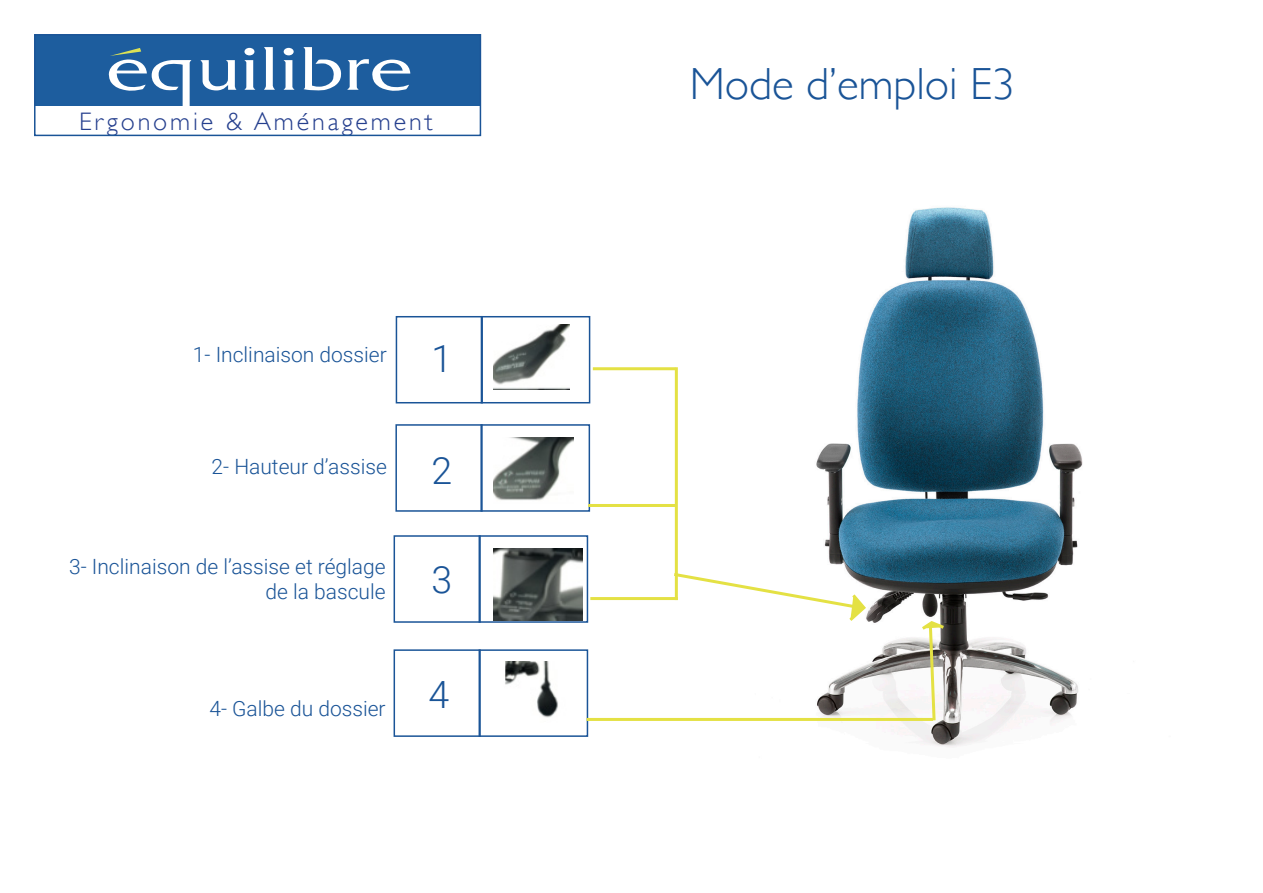
<style>
.page{position:relative;width:1263px;height:893px;background:#fff}
.page>*{position:absolute;margin:0;border:0;box-sizing:border-box;transform-origin:0 0}
.t1{font:300 45px "Gill Sans";color:#1a5497}
.t2{font:300 37.5px "Roboto";color:#1a5497}
.t3{font:300 25.2px "Gill Sans";letter-spacing:.11em;color:#253f8e}
.t4{font:300 21px/25.2px "Roboto";color:#1a5497;text-align:right}
</style>
<div class="page">
<img style="left:733px;top:207px;width:350px;height:540px">
<div style="left:394px;top:649px;width:87px;height:88px;border:2px solid #1a5497"></div>
<div style="left:478px;top:649px;width:110px;height:88px;border:2px solid #1a5497"></div>
<div style="left:35px;top:35px;width:445px;height:71px;background:#1d5d9e"></div>
<svg style="left:108px;top:48px;width:84px;height:58px"></svg>
<svg style="left:200px;top:60px;width:37px;height:30px"></svg>
<div style="left:244px;top:48px;width:10px;height:7px;background:#fff;border-radius:50%"></div>
<svg style="left:244px;top:60px;width:11px;height:30px"></svg>
<div style="left:284px;top:48px;width:10px;height:7px;background:#fff;border-radius:50%"></div>
<svg style="left:284px;top:60px;width:11px;height:30px"></svg>
<svg style="left:264px;top:47px;width:11px;height:43px"></svg>
<svg style="left:347px;top:59px;width:63px;height:32px"></svg>
<svg style="left:303px;top:47px;width:38px;height:44px"></svg>
<div style="left:34px;top:34px;width:447px;height:102px;border:2px solid #1a5497"></div>
<div style="left:394px;top:535px;width:87px;height:88px;border:2px solid #1a5497"></div>
<div style="left:478px;top:535px;width:110px;height:88px;border:2px solid #1a5497"></div>
<hr style="left:675px;top:367px;width:3px;height:233px;background:#e4e144">
<svg style="left:919px;top:619px;width:28px;height:104px"></svg>
<div style="left:396px;top:316px;width:87px;height:87px;border:2px solid #1a5497"></div>
<div style="left:481px;top:316px;width:109px;height:87px;border:2px solid #1a5497"></div>
<svg style="left:671px;top:571px;width:197px;height:53px"></svg>
<hr style="left:587px;top:718px;width:346px;height:3px;background:#e4e144">
<div style="left:395px;top:424px;width:88px;height:88px;border:2px solid #1a5497"></div>
<div style="left:480px;top:424px;width:110px;height:88px;border:2px solid #1a5497"></div>
<hr style="left:588px;top:504px;width:88px;height:3px;background:#e4e144">
<hr style="left:593px;top:367px;width:82px;height:3px;background:#e4e144">
<hr style="left:590px;top:597px;width:88px;height:3px;background:#e4e144">
<img style="left:493px;top:324px;width:76px;height:66px">
<img style="left:493px;top:438px;width:80px;height:62px">
<img style="left:493px;top:549px;width:89px;height:72px">
<img style="left:505px;top:661px;width:53px;height:57px">
<p class="t3" style="left:79px;top:107px;width:355px">Ergonomie &amp; Aménagement</p>
<p class="t4" style="left:193px;top:341px;width:195px">1- Inclinaison dossier</p>
<p class="t4" style="left:212px;top:453px;width:177px">2- Hauteur d’assise</p>
<p class="t4" style="left:69px;top:553px;width:318px">3- Inclinaison de l’assise et réglage de la bascule</p>
<p class="t4" style="left:209px;top:695px;width:178px">4- Galbe du dossier</p>
<p class="t2" style="left:431px;top:332px;width:22px">1</p>
<p class="t2" style="left:431px;top:444px;width:22px">2</p>
<p class="t2" style="left:431px;top:553px;width:22px">3</p>
<p class="t2" style="left:429px;top:668px;width:22px">4</p>
<p class="t1" style="left:690px;top:49px;width:327px">Mode d’emploi E3</p>
</div>
